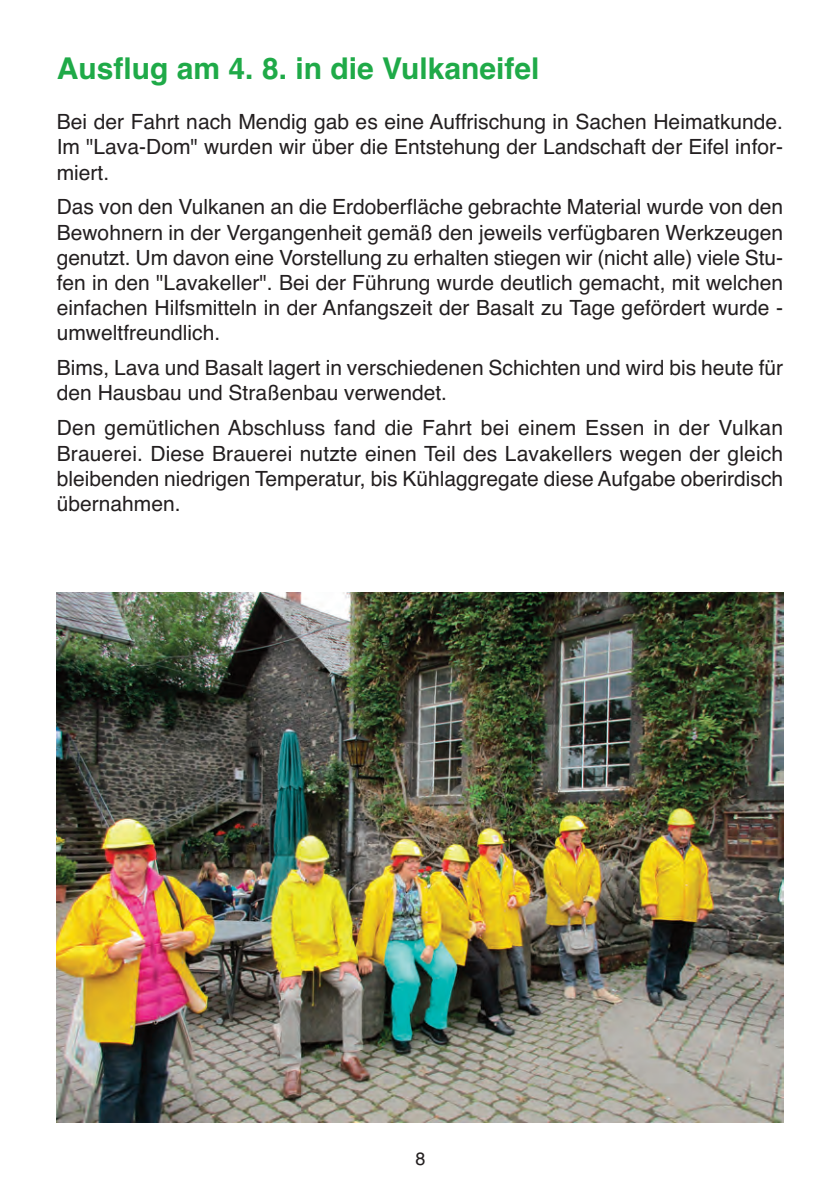
<style>
.page{position:relative;width:840px;height:1191px;background:#fff}
.page>*{position:absolute;margin:0;border:0;box-sizing:border-box;transform-origin:0 0}
.t1{font:700 30px "Helvetica";color:#1faa48}
.t2{font:21px/25.2px "Helvetica";color:#231f20;text-align:justify}
.t3{font:18px "Helvetica";color:#231f20}
</style>
<div class="page">
<img style="left:57px;top:592px;width:725px;height:530px">
<h1 class="t1" style="left:57px;top:51px;width:484px">Ausflug am 4. 8. in die Vulkaneifel</h1>
<p class="t2" style="left:57px;top:109px;width:727px">Bei der Fahrt nach Mendig gab es eine Auffrischung in Sachen Heimatkunde.<br>Im "Lava-Dom" wurden wir über die Entstehung der Landschaft der Eifel infor&shy;miert.</p>
<p class="t2" style="left:57px;top:194px;width:727px">Das von den Vulkanen an die Erdoberfläche gebrachte Material wurde von den Bewohnern in der Vergangenheit gemäß den jeweils verfügbaren Werkzeugen genutzt. Um davon eine Vorstellung zu erhalten stiegen wir (nicht alle) viele Stu&shy;fen in den "Lavakeller". Bei der Führung wurde deutlich gemacht, mit welchen einfachen Hilfsmitteln in der Anfangszeit der Basalt zu Tage gefördert wurde - umweltfreundlich.</p>
<p class="t2" style="left:57px;top:355px;width:727px">Bims, Lava und Basalt lagert in verschiedenen Schichten und wird bis heute für den Hausbau und Straßenbau verwendet.</p>
<p class="t2" style="left:57px;top:415px;width:727px">Den gemütlichen Abschluss fand die Fahrt bei einem Essen in der Vulkan Brauerei. Diese Brauerei nutzte einen Teil des Lavakellers wegen der gleich bleibenden niedrigen Temperatur, bis Kühlaggregate diese Aufgabe oberirdisch übernahmen.</p>
<p class="t3" style="left:415px;top:1148px;width:12px">8</p>
</div>
